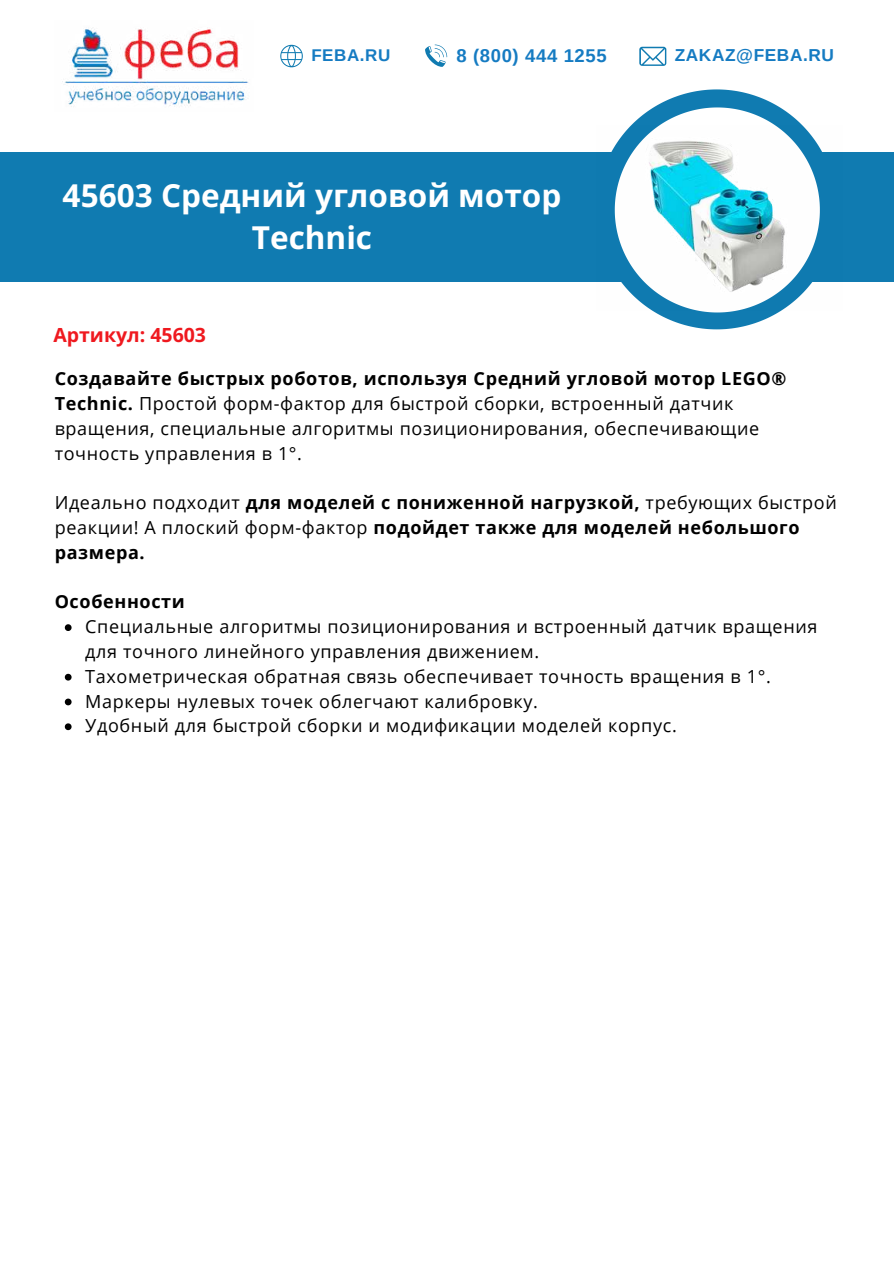
<style>
.page{position:relative;width:894px;height:1264px;background:#fff}
.page>*{position:absolute;margin:0;border:0;box-sizing:border-box;transform-origin:0 0}
.t1{font:700 31.5px/41.7px "Open Sans";color:#fff;text-align:center}
.t2{font:700 19.5px "Open Sans";color:#ef191f}
.t3{font:700 18.45px "Arimo";letter-spacing:.035em;color:#157bc2}
.t4{font:18px/24.8px "Open Sans";letter-spacing:.035em;color:#000}
.t5{font:700 18px/24.8px "Open Sans";letter-spacing:.035em;color:#000}
.t6{font:700 17.25px "Arimo";letter-spacing:.035em;color:#157bc2}
.t7{font:700 16.95px "Arimo";letter-spacing:.035em;color:#157bc2}
.s1{font-weight:700}
.s2{font-weight:400}
</style>
<div class="page">
<img style="left:62px;top:28px;width:187px;height:79px">
<svg style="left:639px;top:47px;width:27px;height:19px"></svg>
<svg style="left:425px;top:45px;width:22px;height:22px"></svg>
<svg style="left:280px;top:45px;width:23px;height:22px"></svg>
<div style="left:0;top:152px;width:893px;height:130px;background:#107bb1"></div>
<svg style="left:654px;top:89px;width:125px;height:240px;fill:#107bb1"></svg>
<svg style="left:631px;top:107px;width:171px;height:205px"></svg>
<svg style="left:65px;top:624px;width:7px;height:7px"></svg>
<svg style="left:65px;top:673px;width:7px;height:7px"></svg>
<svg style="left:65px;top:698px;width:7px;height:7px"></svg>
<svg style="left:65px;top:723px;width:7px;height:7px"></svg>
<img style="left:611px;top:125px;width:211px;height:185px">
<p class="t7" style="left:311px;top:44px;width:81px">FEBA.RU</p>
<p class="t3" style="left:456px;top:43px;width:152px">8 (800) 444 1255</p>
<p class="t6" style="left:674px;top:43px;width:161px">ZAKAZ@FEBA.RU</p>
<h1 class="t1" style="left:63px;top:174px;width:500px">45603 Средний угловой мотор<br>Technic</h1>
<p class="t2" style="left:53px;top:321px;width:154px">Артикул: 45603</p>
<p class="t4" style="left:55px;top:366px;width:733px"><span class="s1">Создавайте быстрых роботов, используя Средний угловой мотор LEGO® Technic.</span> Простой форм-фактор для быстрой сборки, встроенный датчик вращения, специальные алгоритмы позиционирования, обеспечивающие точность управления в 1°.</p>
<p class="t5" style="left:55px;top:490px;width:783px"><span class="s2">Идеально подходит</span> для моделей с пониженной нагрузкой, <span class="s2">требующих быстрой реакции! А плоский форм-фактор</span> подойдет также для моделей небольшого размера.</p>
<p class="t5" style="left:55px;top:589px;width:132px">Особенности</p>
<p class="t4" style="left:85px;top:614px;width:733px">Специальные алгоритмы позиционирования и встроенный датчик вращения для точного линейного управления движением.<br>Тахометрическая обратная связь обеспечивает точность вращения в 1°.<br>Маркеры нулевых точек облегчают калибровку.<br>Удобный для быстрой сборки и модификации моделей корпус.</p>
</div>
